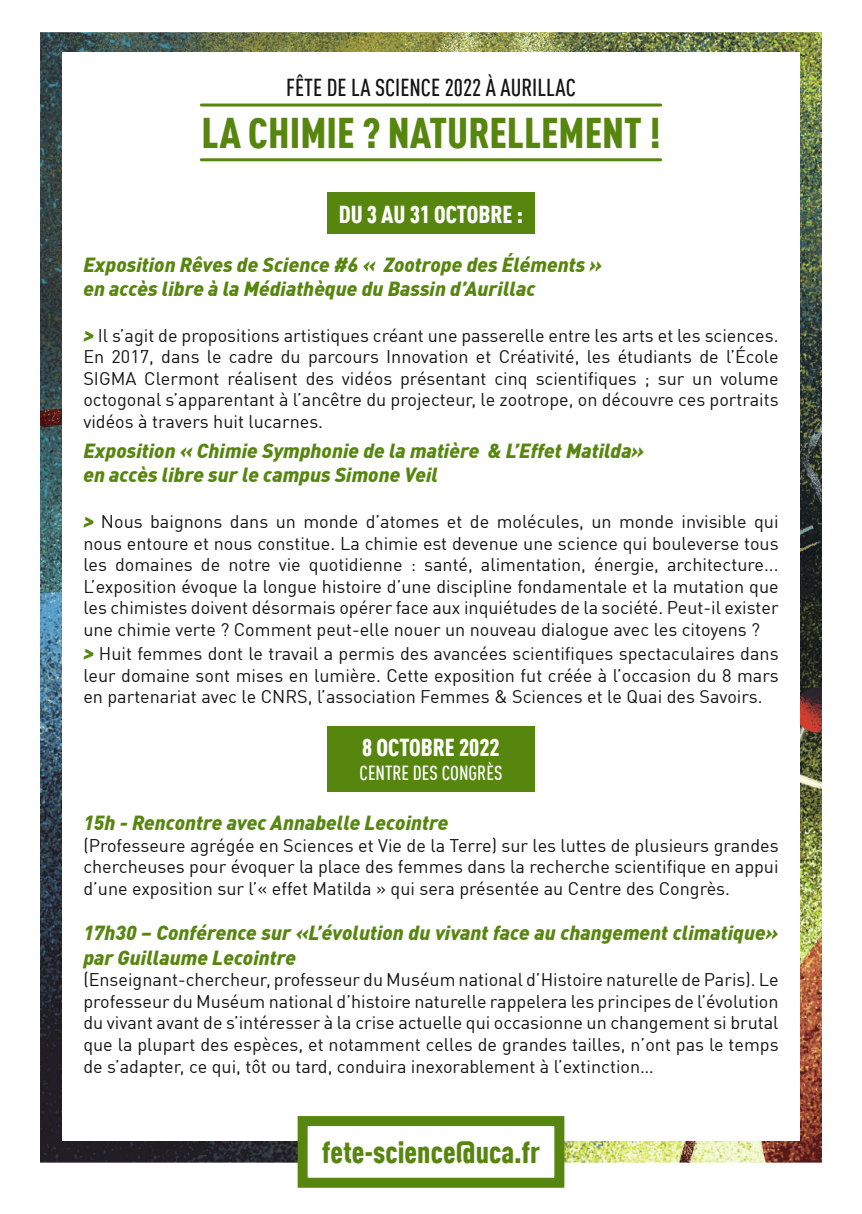
<style>
.page{position:relative;width:862px;height:1214px;background:#fff}
.page>*{position:absolute;margin:0;border:0;box-sizing:border-box;transform-origin:0 0}
.t1{font:900 condensed 42px "DIN Offc";color:#57860f}
.t2{font:900 condensed 30.2px "DIN Offc";color:#57860f}
.t3{font:500 condensed 24px "DIN Offc";color:#131413}
.t4{font:900 condensed 24px "DIN Offc";color:#fff}
.t5{font:italic 900 20px/24px "DIN Offc";color:#57860f}
.t6{font:500 condensed 20px "DIN Offc";color:#fff}
.t7{font:18px/21.6px "DIN Offc";color:#131413;text-align:justify}
.s1{font-weight:900;font-style:italic;font-size:20px;color:#57860f}
</style>
<div class="page">
<img style="left:40px;top:32px;width:782px;height:1131px">
<div style="left:62px;top:52px;width:737px;height:1088px;background:#fff"></div>
<svg style="left:293px;top:1116px;width:276px;height:72px"></svg>
<div style="left:327px;top:726px;width:207px;height:65px;background:#57860f"></div>
<hr style="left:201px;top:158px;width:459px;height:3px;background:#57860f">
<hr style="left:201px;top:103px;width:459px;height:3px;background:#57860f">
<div style="left:327px;top:193px;width:207px;height:41px;background:#57860f"></div>
<h3 class="t3" style="left:286px;top:74px;width:291px">FÊTE DE LA SCIENCE 2022 À AURILLAC</h3>
<h1 class="t1" style="left:201px;top:107px;width:460px">LA CHIMIE ? NATURELLEMENT !</h1>
<h3 class="t4" style="left:339px;top:199px;width:186px">DU 3 AU 31 OCTOBRE :</h3>
<p class="t5" style="left:83px;top:251px;width:520px">Exposition Rêves de Science #6 « Zootrope des Éléments » en accès libre à la Médiathèque du Bassin d’Aurillac</p>
<p class="t7" style="left:83px;top:324px;width:697px"><span class="s1">&gt;</span> Il s’agit de propositions artistiques créant une passerelle entre les arts et les sciences.<br>En 2017, dans le cadre du parcours Innovation et Créativité, les étudiants de l’École SIGMA Clermont réalisent des vidéos présentant cinq scientifiques ; sur un volume octogonal s’apparentant à l’ancêtre du projecteur, le zootrope, on découvre ces portraits vidéos à travers huit lucarnes.</p>
<p class="t5" style="left:83px;top:438px;width:562px">Exposition « Chimie Symphonie de la matière &amp; L’Effet Matilda» en accès libre sur le campus Simone Veil</p>
<p class="t7" style="left:83px;top:510px;width:697px"><span class="s1">&gt;</span> Nous baignons dans un monde d’atomes et de molécules, un monde invisible qui nous entoure et nous constitue. La chimie est devenue une science qui bouleverse tous les domaines de notre vie quotidienne : santé, alimentation, énergie, architecture...<br>L’exposition évoque la longue histoire d’une discipline fondamentale et la mutation que les chimistes doivent désormais opérer face aux inquiétudes de la société. Peut-il exister une chimie verte ? Comment peut-elle nouer un nouveau dialogue avec les citoyens ?</p>
<p class="t7" style="left:83px;top:642px;width:697px"><span class="s1">&gt;</span> Huit femmes dont le travail a permis des avancées scientifiques spectaculaires dans leur domaine sont mises en lumière. Cette exposition fut créée à l’occasion du 8 mars en partenariat avec le CNRS, l’association Femmes &amp; Sciences et le Quai des Savoirs.</p>
<h3 class="t4" style="left:362px;top:732px;width:139px">8 OCTOBRE 2022</h3>
<p class="t6" style="left:359px;top:761px;width:144px">CENTRE DES CONGRÈS</p>
<p class="t5" style="left:83px;top:809px;width:367px">15h - Rencontre avec Annabelle Lecointre</p>
<p class="t7" style="left:83px;top:833px;width:697px">(Professeure agrégée en Sciences et Vie de la Terre) sur les luttes de plusieurs grandes chercheuses pour évoquer la place des femmes dans la recherche scientifique en appui d’une exposition sur l’« effet Matilda » qui sera présentée au Centre des Congrès.</p>
<p class="t5" style="left:83px;top:920px;width:696px">17h30 – Conférence sur «L’évolution du vivant face au changement climatique» par Guillaume Lecointre</p>
<p class="t7" style="left:83px;top:968px;width:697px">(Enseignant-chercheur, professeur du Muséum national d’Histoire naturelle de Paris). Le professeur du Muséum national d’histoire naturelle rappelera les principes de l’évolution du vivant avant de s’intéresser à la crise actuelle qui occasionne un changement si brutal que la plupart des espèces, et notamment celles de grandes tailles, n’ont pas le temps de s’adapter, ce qui, tôt ou tard, conduira inexorablement à l’extinction…</p>
<h2 class="t2" style="left:322px;top:1133px;width:220px">fete-science@uca.fr</h2>
</div>
